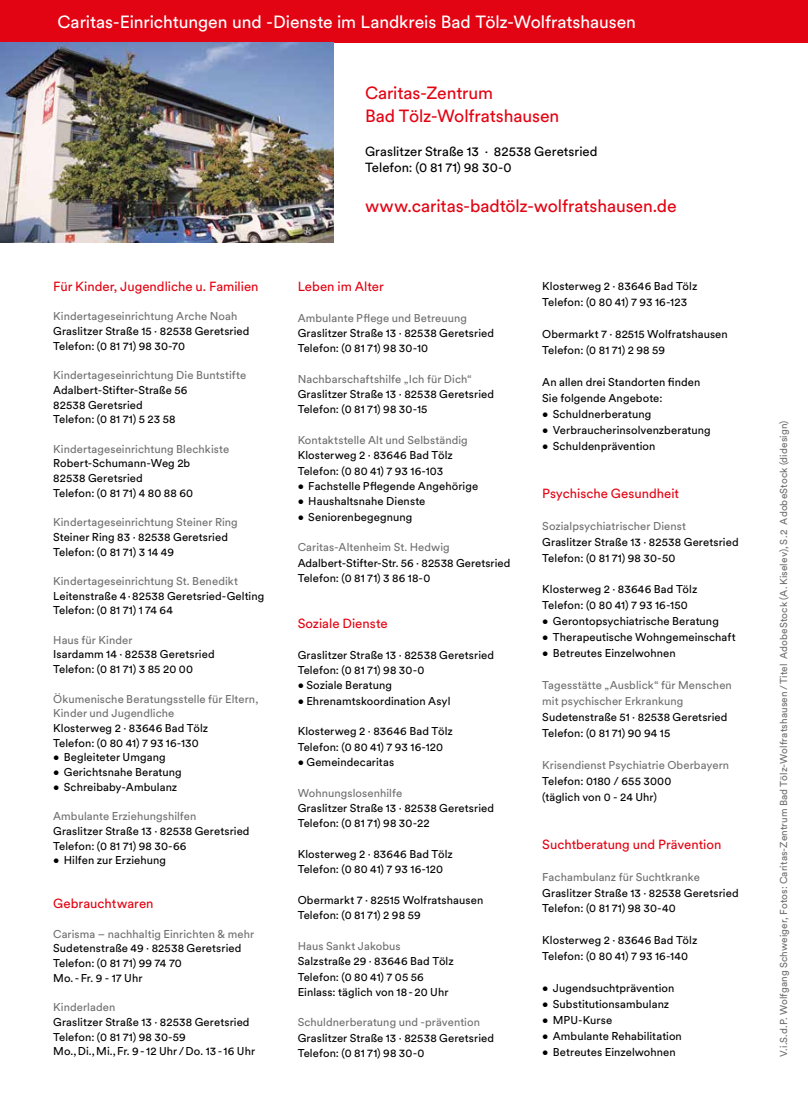
<style>
.page{position:relative;width:808px;height:1110px;background:#fff}
.page>*{position:absolute;margin:0;border:0;box-sizing:border-box;transform-origin:0 0}
.t1{font:17.5px/22.5px "Circular XX";letter-spacing:-.005em;color:#e30413}
.t2{font:17.5px "Circular XX";letter-spacing:-.005em;color:#fff}
.t3{font:13.12px "Circular XX";color:#e30413}
.t4{font:13.12px/16.9px "Circular XX";letter-spacing:.005em;color:#000}
.t5{font:11.25px/14.8px "Circular XX";letter-spacing:.01em;color:#000}
.t6{font:11.25px/16px "Circular XX";letter-spacing:.005em;color:#6f6f6f}
.t7{font:10px "Circular XX";letter-spacing:.01em;color:#6f6f6f}
</style>
<div class="page">
<div style="left:0;top:0;width:808px;height:43px;background:#e30413"></div>
<img style="left:0;top:43px;width:333px;height:200px">
<h1 class="t2" style="left:58px;top:10px;width:580px">Caritas-Einrichtungen und -Dienste im Landkreis Bad Tölz-Wolfratshausen</h1>
<p class="t3" style="left:53px;top:277px;width:207px">Für Kinder, Jugendliche u. Familien</p>
<p class="t6" style="left:53px;top:308px;width:186px">Kindertageseinrichtung Arche Noah</p>
<p class="t5" style="left:53px;top:323px;width:198px">Graslitzer Straße 15 · 82538 Geretsried<br>Telefon: (0 81 71) 98 30-70</p>
<p class="t6" style="left:53px;top:366px;width:195px">Kindertageseinrichtung Die Buntstifte</p>
<p class="t5" style="left:53px;top:382px;width:136px">Adalbert-Stifter-Straße 56<br>82538 Geretsried<br>Telefon: (0 81 71) 5 23 58</p>
<p class="t6" style="left:53px;top:440px;width:178px">Kindertageseinrichtung Blechkiste</p>
<p class="t5" style="left:53px;top:455px;width:142px">Robert-Schumann-Weg 2b<br>82538 Geretsried<br>Telefon: (0 81 71) 4 80 88 60</p>
<p class="t6" style="left:53px;top:513px;width:186px">Kindertageseinrichtung Steiner Ring</p>
<p class="t5" style="left:53px;top:529px;width:176px">Steiner Ring 83 · 82538 Geretsried<br>Telefon: (0 81 71) 3 14 49</p>
<p class="t6" style="left:53px;top:572px;width:186px">Kindertageseinrichtung St. Benedikt</p>
<p class="t5" style="left:53px;top:587px;width:213px">Leitenstraße 4·82538 Geretsried-Gelting<br>Telefon: (0 81 71) 1 74 64</p>
<p class="t6" style="left:53px;top:631px;width:81px">Haus für Kinder</p>
<p class="t5" style="left:53px;top:646px;width:163px">Isardamm 14 · 82538 Geretsried<br>Telefon: (0 81 71) 3 85 20 00</p>
<p class="t6" style="left:53px;top:690px;width:207px;line-height:14.8px">Ökumenische Beratungsstelle für Eltern,<br>Kinder und Jugendliche</p>
<p class="t5" style="left:53px;top:720px;width:157px">Klosterweg 2 · 83646 Bad Tölz<br>Telefon: (0 80 41) 7 93 16-130</p>
<p class="t5" style="left:53px;top:749px;width:114px">• Begleiteter Umgang</p>
<p class="t5" style="left:53px;top:764px;width:130px">• Gerichtsnahe Beratung</p>
<p class="t5" style="left:53px;top:778px;width:126px">• Schreibaby-Ambulanz</p>
<p class="t6" style="left:53px;top:807px;width:145px">Ambulante Erziehungshilfen</p>
<p class="t5" style="left:53px;top:822px;width:198px">Graslitzer Straße 13 · 82538 Geretsried<br>Telefon: (0 81 71) 98 30-66</p>
<p class="t5" style="left:53px;top:852px;width:114px">• Hilfen zur Erziehung</p>
<p class="t3" style="left:53px;top:894px;width:102px">Gebrauchtwaren</p>
<p class="t6" style="left:53px;top:924px;width:203px">Carisma – nachhaltig Einrichten &amp; mehr</p>
<p class="t5" style="left:53px;top:940px;width:190px">Sudetenstraße 49 · 82538 Geretsried<br>Telefon: (0 81 71) 99 74 70<br>Mo. -Fr. 9 - 17 Uhr</p>
<p class="t6" style="left:53px;top:998px;width:64px">Kinderladen</p>
<p class="t5" style="left:53px;top:1013px;width:203px">Graslitzer Straße 13 · 82538 Geretsried<br>Telefon: (0 81 71) 98 30-59<br>Mo.,Di.,Mi.,Fr. 9- 12 Uhr /Do. 13- 16 Uhr</p>
<h1 class="t1" style="left:365px;top:81px;width:196px">Caritas-Zentrum<br>Bad Tölz-Wolfratshausen</h1>
<p class="t4" style="left:365px;top:142px;width:234px">Graslitzer Straße 13 · 82538 Geretsried<br>Telefon: (0 81 71) 98 30-0</p>
<h1 class="t1" style="left:365px;top:194px;width:313px">www.caritas-badtölz-wolfratshausen.de</h1>
<p class="t3" style="left:298px;top:277px;width:88px">Leben im Alter</p>
<p class="t6" style="left:298px;top:309px;width:171px">Ambulante Pflege und Betreuung</p>
<p class="t5" style="left:298px;top:325px;width:198px;line-height:15.2px">Graslitzer Straße 13 · 82538 Geretsried<br>Telefon: (0 81 71) 98 30-10</p>
<p class="t6" style="left:298px;top:370px;width:176px">Nachbarschaftshilfe „Ich für Dich“</p>
<p class="t5" style="left:298px;top:386px;width:198px;line-height:15.2px">Graslitzer Straße 13 · 82538 Geretsried<br>Telefon: (0 81 71) 98 30-15</p>
<p class="t6" style="left:298px;top:431px;width:172px">Kontaktstelle Alt und Selbständig</p>
<p class="t5" style="left:298px;top:447px;width:157px;line-height:15.2px">Klosterweg 2 · 83646 Bad Tölz<br>Telefon: (0 80 41) 7 93 16-103</p>
<p class="t5" style="left:298px;top:478px;width:182px">• Fachstelle Pflegende Angehörige</p>
<p class="t5" style="left:298px;top:493px;width:129px">• Haushaltsnahe Dienste</p>
<p class="t5" style="left:298px;top:509px;width:116px">• Seniorenbegegnung</p>
<p class="t6" style="left:298px;top:539px;width:154px">Caritas-Altenheim St. Hedwig</p>
<p class="t5" style="left:298px;top:554px;width:214px;line-height:15.2px">Adalbert-Stifter-Str. 56 · 82538 Geretsried<br>Telefon: (0 81 71) 3 86 18-0</p>
<p class="t3" style="left:298px;top:614px;width:91px">Soziale Dienste</p>
<p class="t5" style="left:298px;top:646px;width:198px;line-height:15.2px">Graslitzer Straße 13 · 82538 Geretsried<br>Telefon: (0 81 71) 98 30-0</p>
<p class="t5" style="left:298px;top:677px;width:96px">• Soziale Beratung</p>
<p class="t5" style="left:298px;top:692px;width:154px">• Ehrenamtskoordination Asyl</p>
<p class="t5" style="left:298px;top:723px;width:157px;line-height:15.2px">Klosterweg 2 · 83646 Bad Tölz<br>Telefon: (0 80 41) 7 93 16-120</p>
<p class="t5" style="left:298px;top:754px;width:98px">• Gemeindecaritas</p>
<p class="t6" style="left:298px;top:784px;width:106px">Wohnungslosenhilfe</p>
<p class="t5" style="left:298px;top:799px;width:198px;line-height:15.2px">Graslitzer Straße 13 · 82538 Geretsried<br>Telefon: (0 81 71) 98 30-22</p>
<p class="t5" style="left:298px;top:845px;width:157px;line-height:15.2px">Klosterweg 2 · 83646 Bad Tölz<br>Telefon: (0 80 41) 7 93 16-120</p>
<p class="t5" style="left:298px;top:891px;width:187px;line-height:15.2px">Obermarkt 7 · 82515 Wolfratshausen<br>Telefon: (0 81 71) 2 98 59</p>
<p class="t6" style="left:298px;top:937px;width:105px">Haus Sankt Jakobus</p>
<p class="t5" style="left:298px;top:952px;width:158px;line-height:15.2px">Salzstraße 29 · 83646 Bad Tölz<br>Telefon: (0 80 41) 7 05 56<br>Einlass: täglich von 18-20 Uhr</p>
<p class="t6" style="left:298px;top:1013px;width:184px">Schuldnerberatung und -prävention</p>
<p class="t5" style="left:298px;top:1029px;width:198px;line-height:15.2px">Graslitzer Straße 13 · 82538 Geretsried<br>Telefon: (0 81 71) 98 30-0</p>
<p class="t5" style="left:542px;top:278px;width:157px;line-height:16px">Klosterweg 2 · 83646 Bad Tölz<br>Telefon: (0 80 41) 7 93 16-123</p>
<p class="t5" style="left:542px;top:325px;width:187px;line-height:16px">Obermarkt 7 · 82515 Wolfratshausen<br>Telefon: (0 81 71) 2 98 59</p>
<p class="t5" style="left:542px;top:373px;width:160px;line-height:16px">An allen drei Standorten finden<br>Sie folgende Angebote:</p>
<p class="t5" style="left:542px;top:406px;width:111px">• Schuldnerberatung</p>
<p class="t5" style="left:542px;top:422px;width:170px">• Verbraucherinsolvenzberatung</p>
<p class="t5" style="left:542px;top:438px;width:115px">• Schuldenprävention</p>
<p class="t3" style="left:542px;top:484px;width:138px">Psychische Gesundheit</p>
<p class="t6" style="left:542px;top:517px;width:145px">Sozialpsychiatrischer Dienst</p>
<p class="t5" style="left:542px;top:533px;width:198px;line-height:16px">Graslitzer Straße 13 · 82538 Geretsried<br>Telefon: (0 81 71) 98 30-50</p>
<p class="t5" style="left:542px;top:581px;width:157px;line-height:16px">Klosterweg 2 · 83646 Bad Tölz<br>Telefon: (0 80 41) 7 93 16-150</p>
<p class="t5" style="left:542px;top:613px;width:178px">• Gerontopsychiatrische Beratung</p>
<p class="t5" style="left:542px;top:629px;width:195px">• Therapeutische Wohngemeinschaft</p>
<p class="t5" style="left:542px;top:645px;width:135px">• Betreutes Einzelwohnen</p>
<p class="t6" style="left:542px;top:676px;width:191px">Tagesstätte „Ausblick“ für Menschen mit psychischer Erkrankung</p>
<p class="t5" style="left:542px;top:708px;width:187px;line-height:16px">Sudetenstraße 51 · 82538 Geretsried<br>Telefon: (0 81 71) 90 94 15</p>
<p class="t6" style="left:542px;top:756px;width:188px">Krisendienst Psychiatrie Oberbayern</p>
<p class="t5" style="left:542px;top:772px;width:131px;line-height:16px">Telefon: 0180 / 655 3000 (täglich von 0 - 24 Uhr)</p>
<p class="t3" style="left:542px;top:835px;width:181px">Suchtberatung und Prävention</p>
<p class="t6" style="left:542px;top:867px;width:159px">Fachambulanz für Suchtkranke</p>
<p class="t5" style="left:542px;top:883px;width:198px;line-height:16px">Graslitzer Straße 13 · 82538 Geretsried<br>Telefon: (0 81 71) 98 30-40</p>
<p class="t5" style="left:542px;top:931px;width:157px;line-height:16px">Klosterweg 2 · 83646 Bad Tölz<br>Telefon: (0 80 41) 7 93 16-140</p>
<p class="t5" style="left:542px;top:980px;width:134px">• Jugendsuchtprävention</p>
<p class="t5" style="left:542px;top:996px;width:129px">• Substitutionsambulanz</p>
<p class="t5" style="left:542px;top:1011px;width:72px">• MPU-Kurse</p>
<p class="t5" style="left:542px;top:1027px;width:141px">• Ambulante Rehabilitation</p>
<p class="t5" style="left:542px;top:1043px;width:135px">• Betreutes Einzelwohnen</p>
<p class="t7" style="left:777px;top:1056px;width:637px;rotate:-90deg">V.i.S.d.P. Wolfgang Schweiger, Fotos: Caritas-Zentrum Bad Tölz-Wolfratshausen/Titel AdobeStock (A.Kiselev), S.2 AdobeStock (didesign)</p>
</div>
